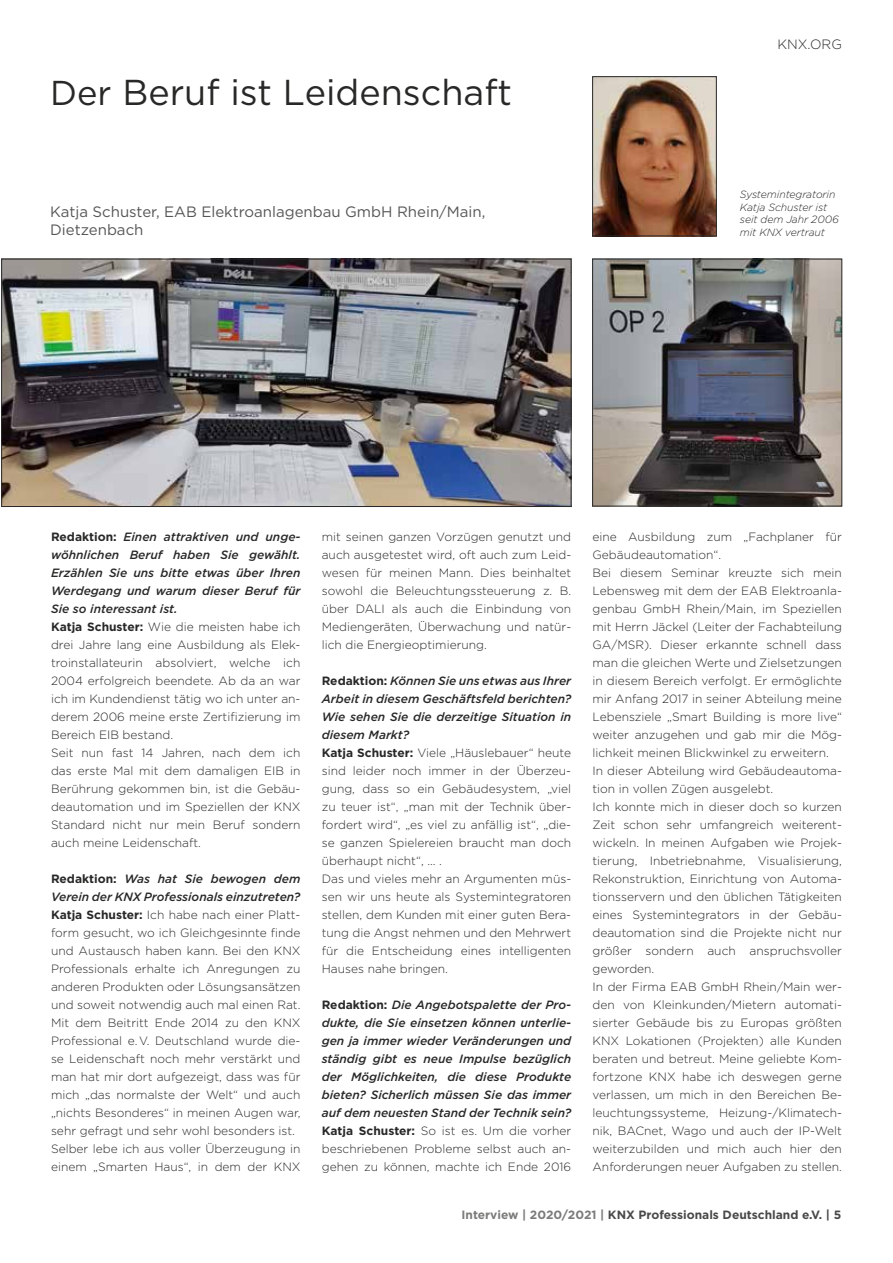
<style>
.page{position:relative;width:893px;height:1263px;background:#fff}
.page>*{position:absolute;margin:0;border:0;box-sizing:border-box;transform-origin:0 0}
.t1{font:36px "Gotham";color:#282827}
.t2{font:15px/18px "Gotham";color:#565656}
.t3{font:300 13.5px "Gotham";color:#282827}
.t4{font:300 12px/18px "Gotham";color:#282827}
.t5{font:italic 500 12px/18px "Gotham";color:#282827;text-align:justify}
.t6{font:700 12px "Gotham";color:#494948}
.t7{font:italic 300 10.5px/12.8px "Gotham";letter-spacing:-.01em;color:#282827}
.s1{font-size:34.5px}
.s2{font-weight:700}
.s3{font-weight:500;font-style:italic}
.s4{font-weight:700;font-style:normal}
.s5{font-weight:300;font-style:normal}
.s6{color:#7b7b7a}
</style>
<div class="page">
<img style="left:594px;top:79px;width:120px;height:155px">
<div style="left:592px;top:77px;width:124px;height:159px;border:1px solid #282827"></div>
<img style="left:4px;top:261px;width:565px;height:244px">
<div style="left:2px;top:259px;width:569px;height:248px;border:1px solid #282827"></div>
<img style="left:594px;top:261px;width:246px;height:243px">
<div style="left:592px;top:259px;width:250px;height:247px;border:1px solid #282827"></div>
<h1 class="t1" style="left:50px;top:70px;width:463px"><span class="s1">Der</span> Beruf ist Leidenschaft</h1>
<p class="t2" style="left:50px;top:202px;width:437px">Katja Schuster, EAB Elektroanlagenbau GmbH Rhein/Main,<br>Dietzenbach</p>
<p class="t3" style="left:777px;top:36px;width:66px">KNX.ORG</p>
<p class="t7" style="left:740px;top:187px;width:100px">Systemintegratorin<br>Katja Schuster ist seit dem Jahr 2006 mit KNX vertraut</p>
<p class="t4" style="left:51px;top:527px;width:251px"><span class="s2">Redaktion:</span> <span class="s3">Einen attraktiven und unge&shy;wöhnlichen Beruf haben Sie gewählt.<br>Erzählen Sie uns bitte etwas über Ihren Werdegang und warum dieser Beruf für Sie so interessant ist.<br></span><span class="s2">Katja Schuster:</span> Wie die meisten habe ich drei Jahre lang eine Ausbildung als Elek&shy;troinstallateurin absolviert, welche ich 2004 erfolgreich beendete. Ab da an war ich im Kundendienst tätig wo ich unter an&shy;derem 2006 meine erste Zertifizierung im Bereich EIB bestand.<br>Seit nun fast 14 Jahren, nach dem ich das erste Mal mit dem damaligen EIB in Berührung gekommen bin, ist die Gebäu&shy;deautomation und im Speziellen der KNX Standard nicht nur mein Beruf sondern auch meine Leidenschaft.</p>
<p class="t4" style="left:51px;top:869px;width:251px"><span class="s2">Redaktion:</span> <span class="s3">Was hat Sie bewogen dem Verein der KNX Professionals einzutreten?<br></span><span class="s2">Katja Schuster:</span> Ich habe nach einer Platt&shy;form gesucht, wo ich Gleichgesinnte finde und Austausch haben kann. Bei den KNX Professionals erhalte ich Anregungen zu anderen Produkten oder Lösungsansätzen und soweit notwendig auch mal einen Rat.<br>Mit dem Beitritt Ende 2014 zu den KNX Professional e. V. Deutschland wurde die&shy;se Leidenschaft noch mehr verstärkt und man hat mir dort aufgezeigt, dass was für mich „das normalste der Welt“ und auch „nichts Besonderes“ in meinen Augen war, sehr gefragt und sehr wohl besonders ist.<br>Selber lebe ich aus voller Überzeugung in einem „Smarten Haus“, in dem der KNX</p>
<p class="t4" style="left:322px;top:527px;width:251px;text-align:justify">mit seinen ganzen Vorzügen genutzt und auch ausgetestet wird, oft auch zum Leid&shy;wesen für meinen Mann. Dies beinhaltet sowohl die Beleuchtungssteuerung z. B. über DALI als auch die Einbindung von Mediengeräten, Überwachung und natür&shy;lich die Energieoptimierung.</p>
<p class="t4" style="left:322px;top:671px;width:251px"><span class="s2">Redaktion:</span> <span class="s3">Können Sie uns etwas aus Ihrer Arbeit in diesem Geschäftsfeld berichten?<br>Wie sehen Sie die derzeitige Situation in diesem Markt?<br></span><span class="s2">Katja Schuster:</span> Viele „Häuslebauer“ heute sind leider noch immer in der Überzeu&shy;gung, dass so ein Gebäudesystem, „viel zu teuer ist“, „man mit der Technik über&shy;fordert wird“, „es viel zu anfällig ist“, „die&shy;se ganzen Spielereien braucht man doch überhaupt nicht“, ... .<br>Das und vieles mehr an Argumenten müs&shy;sen wir uns heute als Systemintegratoren stellen, dem Kunden mit einer guten Bera&shy;tung die Angst nehmen und den Mehrwert für die Entscheidung eines intelligenten Hauses nahe bringen.</p>
<p class="t5" style="left:322px;top:995px;width:251px"><span class="s4">Redaktion:</span> Die Angebotspalette der Pro&shy;dukte, die Sie einsetzen können unterlie&shy;gen ja immer wieder Veränderungen und ständig gibt es neue Impulse bezüglich der Möglichkeiten, die diese Produkte bieten? Sicherlich müssen Sie das immer auf dem neuesten Stand der Technik sein?<br><span class="s4">Katja Schuster:</span> <span class="s5">So ist es. Um die vorher beschriebenen Probleme selbst auch an&shy;gehen zu können, machte ich Ende 2016</span></p>
<p class="t4" style="left:592px;top:527px;width:251px">eine Ausbildung zum „Fachplaner für Gebäudeautomation“.<br>Bei diesem Seminar kreuzte sich mein Lebensweg mit dem der EAB Elektroanla&shy;genbau GmbH Rhein/Main, im Speziellen mit Herrn Jäckel (Leiter der Fachabteilung GA/MSR). Dieser erkannte schnell dass man die gleichen Werte und Zielsetzungen in diesem Bereich verfolgt. Er ermöglichte mir Anfang 2017 in seiner Abteilung meine Lebensziele „Smart Building is more live“ weiter anzugehen und gab mir die Mög&shy;lichkeit meinen Blickwinkel zu erweitern.<br>In dieser Abteilung wird Gebäudeautoma&shy;tion in vollen Zügen ausgelebt.<br>Ich konnte mich in dieser doch so kurzen Zeit schon sehr umfangreich weiterent&shy;wickeln. In meinen Aufgaben wie Projek&shy;tierung, Inbetriebnahme, Visualisierung, Rekonstruktion, Einrichtung von Automa&shy;tionsservern und den üblichen Tätigkeiten eines Systemintegrators in der Gebäu&shy;deautomation sind die Projekte nicht nur größer sondern auch anspruchsvoller geworden.<br>In der Firma EAB GmbH Rhein/Main wer&shy;den von Kleinkunden/Mietern automati&shy;sierter Gebäude bis zu Europas größten KNX Lokationen (Projekten) alle Kunden beraten und betreut. Meine geliebte Kom&shy;fortzone KNX habe ich deswegen gerne verlassen, um mich in den Bereichen Be&shy;leuchtungssysteme, Heizung-/Klimatech&shy;nik, BACnet, Wago und auch der IP-Welt weiterzubilden und mich auch hier den Anforderungen neuer Aufgaben zu stellen.</p>
<p class="t6" style="left:462px;top:1208px;width:381px"><span class="s6">Interview | 2020/2021 |</span> KNX Professionals Deutschland e.V. | 5</p>
</div>
